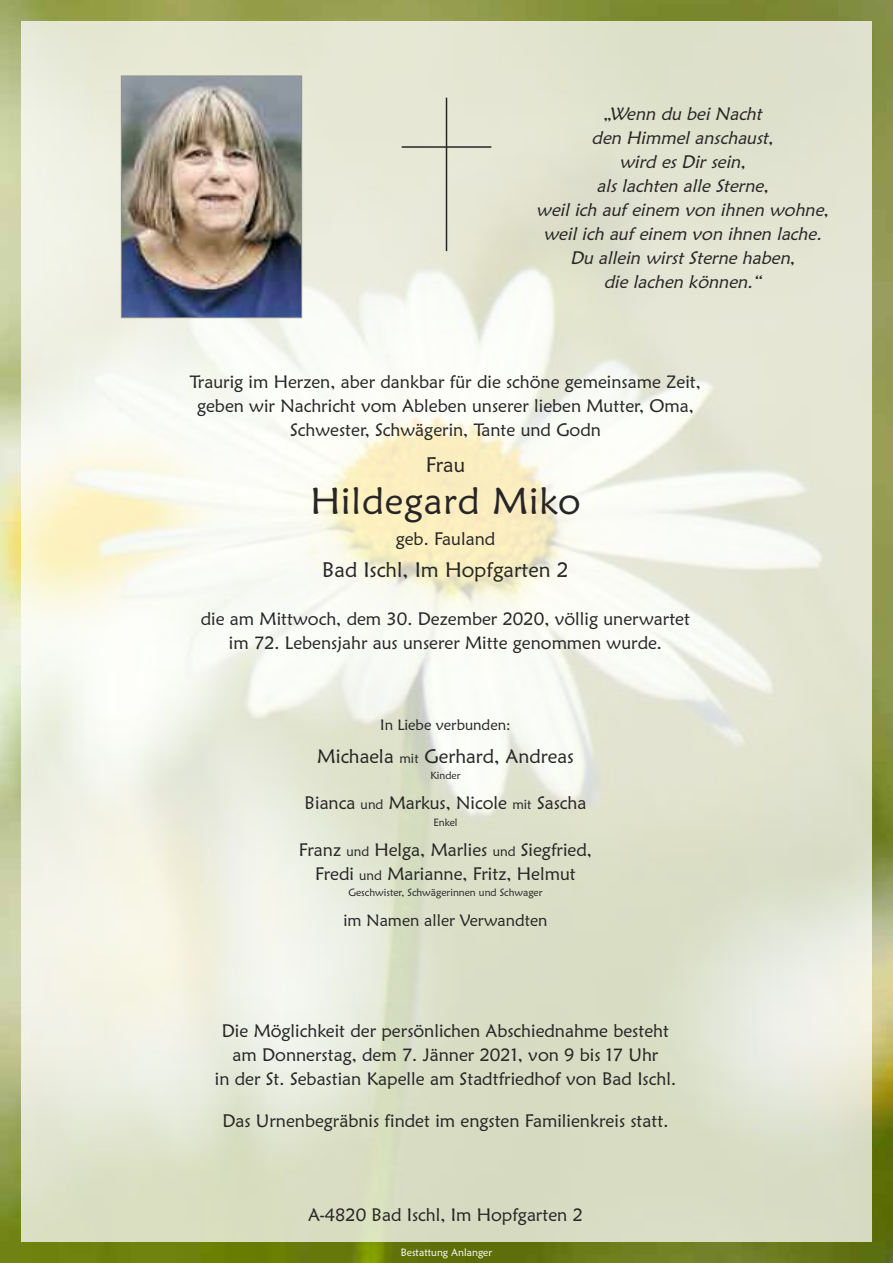
<style>
.page{position:relative;width:893px;height:1263px;background:#fff}
.page>*{position:absolute;margin:0;border:0;box-sizing:border-box;transform-origin:0 0}
.t1{font:37.5px "Maiandra GD";letter-spacing:.025em;color:#272526}
.t2{font:21px "Maiandra GD";color:#272526}
.t3{font:19.5px "Maiandra GD";color:#272526}
.t4{font:18px/24px "Maiandra GD";color:#272526;text-align:center}
.t5{font:italic 18px/24px "Maiandra GD";color:#272526;text-align:center}
.t6{font:16.5px "Maiandra GD";color:#272526}
.t7{font:15px "Maiandra GD";color:#272526}
.t8{font:10.5px "Maiandra GD";color:#272526}
.t9{font:10.5px "Maiandra GD";color:#fff}
.s1{font-size:13.5px}
</style>
<div class="page">
<img style="left:0;top:0;width:893px;height:1263px">
<img style="left:21px;top:21px;width:851px;height:1221px">
<img style="left:123px;top:78px;width:177px;height:238px">
<div style="left:121px;top:76px;width:181px;height:242px;border:1px solid #939293"></div>
<hr style="left:446px;top:98px;width:1px;height:153px;background:#272526">
<hr style="left:402px;top:146px;width:89px;height:2px;background:#272526">
<p class="t5" style="left:536px;top:102px;width:299px">„Wenn du bei Nacht<br>den Himmel anschaust,<br>wird es Dir sein,<br>als lachten alle Sterne,<br>weil ich auf einem von ihnen wohne, weil ich auf einem von ihnen lache.<br>Du allein wirst Sterne haben,<br>die lachen können.“</p>
<p class="t4" style="left:190px;top:370px;width:513px">Traurig im Herzen, aber dankbar für die schöne gemeinsame Zeit, geben wir Nachricht vom Ableben unserer lieben Mutter, Oma,<br>Schwester, Schwägerin, Tante und Godn</p>
<p class="t2" style="left:426px;top:452px;width:41px">Frau</p>
<h1 class="t1" style="left:310px;top:479px;width:272px">Hildegard Miko</h1>
<p class="t4" style="left:396px;top:527px;width:101px">geb. Fauland</p>
<p class="t2" style="left:322px;top:557px;width:248px">Bad Ischl, Im Hopfgarten 2</p>
<p class="t4" style="left:201px;top:607px;width:491px">die am Mittwoch, dem 30. Dezember 2020, völlig unerwartet im 72. Lebensjahr aus unserer Mitte genommen wurde.</p>
<p class="t7" style="left:380px;top:716px;width:132px">In Liebe verbunden:</p>
<p class="t3" style="left:317px;top:745px;width:258px">Michaela <span class="s1">mit</span> Gerhard, Andreas</p>
<p class="t8" style="left:430px;top:770px;width:32px">Kinder</p>
<p class="t4" style="left:305px;top:791px;width:283px">Bianca <span class="s1">und</span> Markus, Nicole <span class="s1">mit</span> Sascha</p>
<p class="t8" style="left:433px;top:816px;width:26px">Enkel</p>
<p class="t4" style="left:299px;top:838px;width:295px">Franz <span class="s1">und</span> Helga, Marlies <span class="s1">und</span> Siegfried,<br>Fredi <span class="s1">und</span> Marianne, Fritz, Helmut</p>
<p class="t8" style="left:348px;top:887px;width:196px">Geschwister, Schwägerinnen und Schwager</p>
<p class="t6" style="left:343px;top:911px;width:206px">im Namen aller Verwandten</p>
<p class="t4" style="left:215px;top:1019px;width:463px">Die Möglichkeit der persönlichen Abschiednahme besteht am Donnerstag, dem 7. Jänner 2021, von 9 bis 17 Uhr<br>in der St. Sebastian Kapelle am Stadtfriedhof von Bad Ischl.</p>
<p class="t4" style="left:222px;top:1109px;width:448px">Das Urnenbegräbnis findet im engsten Familienkreis statt.</p>
<p class="t4" style="left:308px;top:1202px;width:276px">A-4820 Bad Ischl, Im Hopfgarten 2</p>
<p class="t9" style="left:401px;top:1247px;width:93px">Bestattung Anlanger</p>
</div>
